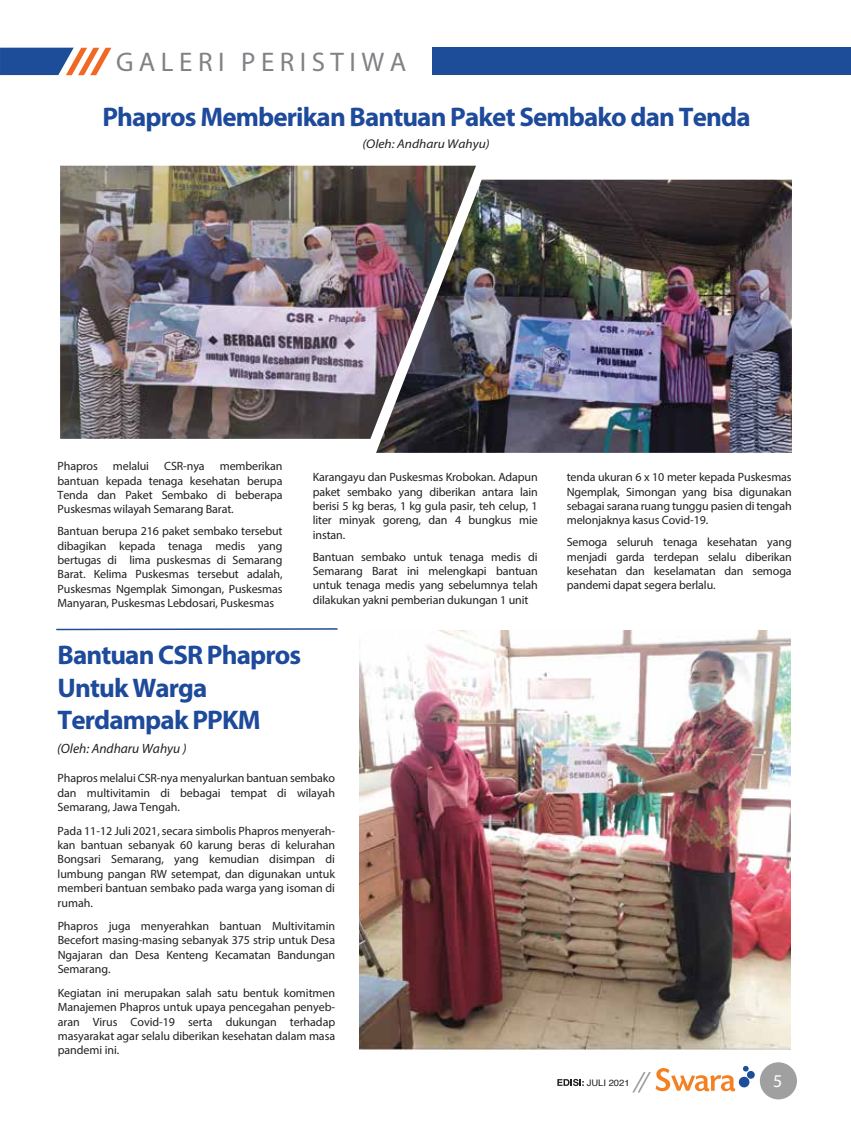
<style>
.page{position:relative;width:851px;height:1127px;background:#fff}
.page>*{position:absolute;margin:0;border:0;box-sizing:border-box;transform-origin:0 0}
.t1{font:700 27px/32.4px "Myriad Pro";letter-spacing:-.03em;color:#1e4a9b}
.t2{font:27px "Myriad Pro";letter-spacing:.205em;color:#818285}
.t3{font:18px "Myriad Pro";color:#fff}
.t4{font:italic 13.5px "Myriad Pro";color:#231f20}
.t5{font:italic 12.6px "Myriad Pro";color:#231f20;scale:1.07 1}
.t6{font:12px/14.4px "Myriad Pro";letter-spacing:-.01em;color:#231f20;text-align:justify}
.t7{font:9px "Helvetica";color:#231f20;scale:1.05 1}
</style>
<div class="page">
<img style="left:60px;top:166px;width:416px;height:273px">
<img style="left:376px;top:180px;width:415px;height:273px">
<div style="left:738px;top:1077px;width:11px;height:10px;background:#1d4c98;border-radius:50%"></div>
<div style="left:746px;top:1071px;width:8px;height:8px;background:#1d4c98;border-radius:50%"></div>
<svg style="left:743px;top:1066px;width:5px;height:5px"></svg>
<svg style="left:632px;top:1068px;width:103px;height:24px"></svg>
<svg style="left:557px;top:1079px;width:26px;height:7px"></svg>
<div style="left:759px;top:1062px;width:37px;height:37px;background:#a1a0a0;border-radius:50%"></div>
<svg style="left:0;top:48px;width:111px;height:27px"></svg>
<div style="left:432px;top:48px;width:418px;height:27px;background:#1d4c98"></div>
<svg style="left:56px;top:628px;width:282px;height:3px"></svg>
<img style="left:359px;top:630px;width:431px;height:419px">
<h1 class="t2" style="left:116px;top:46px;width:292px">GALERI PERISTIWA</h1>
<h1 class="t1" style="left:102px;top:99px;width:649px">Phapros Memberikan Bantuan Paket Sembako dan Tenda</h1>
<p class="t5" style="left:362px;top:136px;width:120px">(Oleh: Andharu Wahyu)</p>
<p class="t6" style="left:58px;top:459px;width:226px;text-indent:162px">memberikan bantuan kepada tenaga kesehatan berupa Tenda dan Paket Sembako di beberapa Puskesmas wilayah Semarang Barat.</p>
<p class="t6" style="left:58px;top:524px;width:226px">Bantuan berupa 216 paket sembako tersebut dibagikan kepada tenaga medis yang bertugas di lima puskesmas di Semarang Barat. Kelima Puskesmas tersebut adalah, Puskesmas Ngemplak Simongan, Puskesmas Manyaran, Puskesmas Lebdosari, Puskesmas</p>
<p class="t6" style="left:58px;top:459px;width:42px">Phapros</p>
<p class="t6" style="left:113px;top:459px;width:38px">melalui</p>
<p class="t6" style="left:164px;top:459px;width:42px">CSR-nya</p>
<p class="t6" style="left:313px;top:470px;width:226px">Karangayu dan Puskesmas Krobokan. Adapun paket sembako yang diberikan antara lain berisi 5 kg beras, 1 kg gula pasir, teh celup, 1 liter minyak goreng, dan 4 bungkus mie instan.</p>
<p class="t6" style="left:313px;top:549px;width:226px">Bantuan sembako untuk tenaga medis di Semarang Barat ini melengkapi bantuan untuk tenaga medis yang sebelumnya telah dilakukan yakni pemberian dukungan 1 unit</p>
<h1 class="t1" style="left:58px;top:638px;width:245px">Bantuan CSR Phapros<br>Untuk Warga<br>Terdampak PPKM</h1>
<p class="t4" style="left:57px;top:740px;width:131px">(Oleh: Andharu Wahyu )</p>
<p class="t6" style="left:57px;top:771px;width:279px">Phapros melalui CSR-nya menyalurkan bantuan sembako dan multivitamin di bebagai tempat di wilayah Semarang, Jawa Tengah.</p>
<p class="t6" style="left:58px;top:823px;width:279px">Pada 11-12 Juli 2021, secara simbolis Phapros menyerah&shy;kan bantuan sebanyak 60 karung beras di kelurahan Bongsari Semarang, yang kemudian disimpan di lumbung pangan RW setempat, dan digunakan untuk memberi bantuan sembako pada warga yang isoman di rumah.</p>
<p class="t6" style="left:58px;top:918px;width:279px">Phapros juga menyerahkan bantuan Multivitamin Becefort masing-masing sebanyak 375 strip untuk Desa Ngajaran dan Desa Kenteng Kecamatan Bandungan Semarang.</p>
<p class="t6" style="left:58px;top:985px;width:279px">Kegiatan ini merupakan salah satu bentuk komitmen Manajemen Phapros untuk upaya pencegahan penyeb&shy;aran Virus Covid-19 serta dukungan terhadap masyarakat agar selalu diberikan kesehatan dalam masa pandemi ini.</p>
<p class="t6" style="left:566px;top:470px;width:226px">tenda ukuran 6 x 10 meter kepada Puskesmas Ngemplak, Simongan yang bisa digunakan sebagai sarana ruang tunggu pasien di tengah melonjaknya kasus Covid-19.</p>
<p class="t6" style="left:566px;top:535px;width:226px">Semoga seluruh tenaga kesehatan yang menjadi garda terdepan selalu diberikan kesehatan dan keselamatan dan semoga pandemi dapat segera berlalu.</p>
<p class="t7" style="left:586px;top:1075px;width:42px">JULI 2021</p>
<h2 class="t3" style="left:772px;top:1069px;width:11px">5</h2>
</div>
